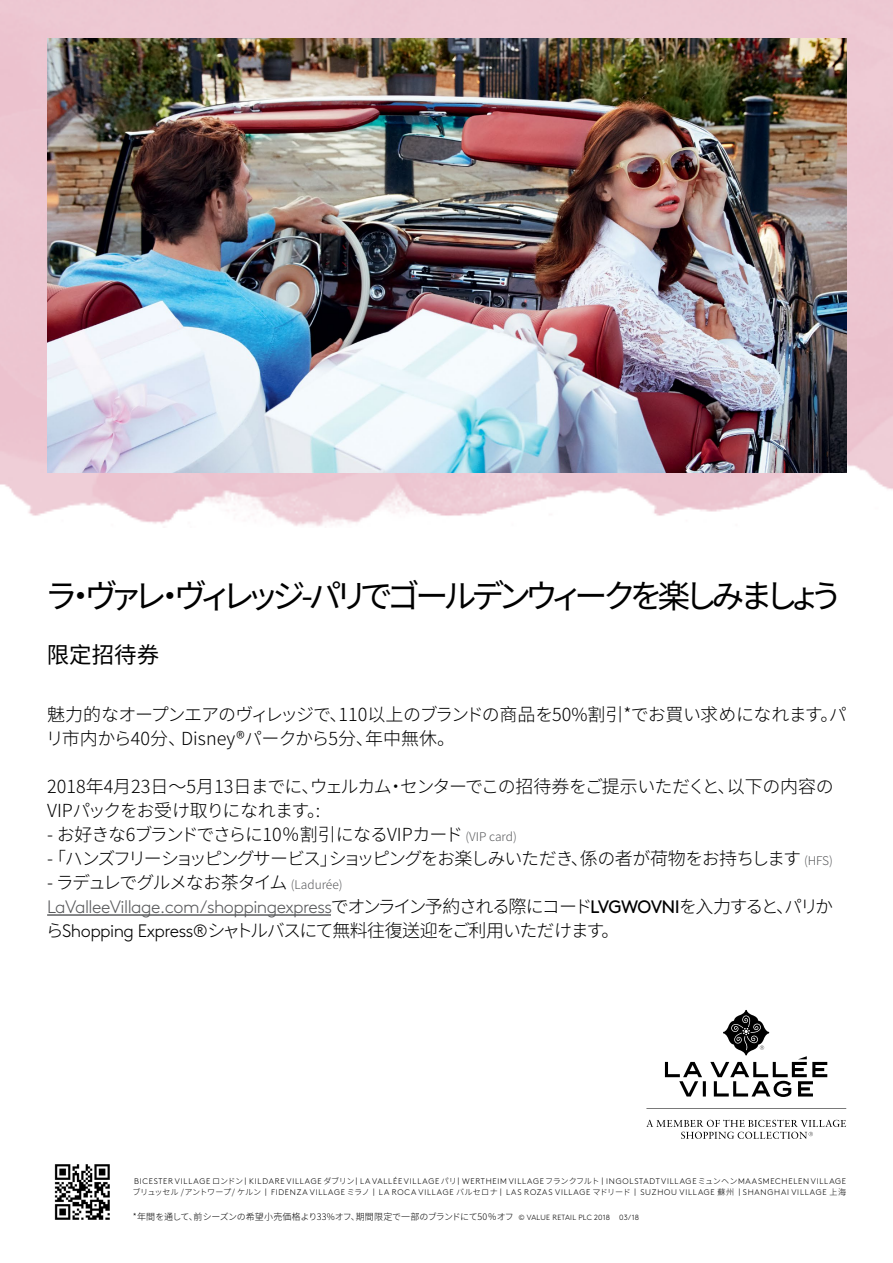
<style>
.page{position:relative;width:893px;height:1263px;background:#fff}
.page>*{position:absolute;margin:0;border:0;box-sizing:border-box;transform-origin:0 0}
.t1{font:33px "Noto Sans CJ Ksc";letter-spacing:-.2em;color:#000}
.t2{font:22.5px "Noto Sans CJ Ksc";color:#000}
.t3{font:300 18px/24px "Noto Sans CJ Ksc";letter-spacing:-.025em;color:#000}
.t4{font:300 18px "Noto Sans CJ Ksc";letter-spacing:-.09em;color:#000}
.t5{font:300 18px/24px "Noto Sans CJ Ksc";letter-spacing:-.02em;color:#000}
.t6{font:300 18px "Brown Std";letter-spacing:-.03em;color:#58595b}
.t7{font:300 18px "Noto Sans CJ Ksc";letter-spacing:-.075em;color:#000}
.t8{font:300 18px "Noto Sans CJ Ksc";letter-spacing:-.05em;color:#000}
.t9{font:300 9px "Noto Sans CJ Ksc";letter-spacing:-.015em;color:#000}
.t10{font:300 8.1px/10.5px "Brown Std";letter-spacing:.095em;color:#000}
.s1{font-size:12px;color:#58595b}
.s2{font-family:"Noto Sans CJ Ksc";color:#000}
.s3{font-weight:400;color:#000}
.s4{font-family:"Brown Std"}
.s5{font-family:"Noto Sans CJ Ksc"}
.s6{font-family:"Brown Std";font-size:7.5px}
</style>
<div class="page">
<img style="left:0;top:0;width:893px;height:528px">
<img style="left:47px;top:38px;width:799px;height:434px">
<hr style="left:47px;top:914px;width:284px;height:2px;background:#58595b">
<img style="left:54px;top:1164px;width:56px;height:56px">
<svg style="left:646px;top:1010px;width:200px;height:129px"></svg>
<h1 class="t1" style="left:45px;top:577px;width:799px">ラ・ヴァレ・ヴィレッジ-パリでゴールデンウィークを楽しみましょう</h1>
<h2 class="t2" style="left:47px;top:642px;width:114px">限定招待券</h2>
<h3 class="t3" style="left:46px;top:703px;width:802px">魅力的なオープンエアのヴィレッジで、110以上のブランドの商品を50%割引*でお買い求めになれます。パリ市内から40分、Disney®パークから5分、年中無休。</h3>
<h3 class="t5" style="left:47px;top:775px;width:788px">2018年4月23日～5月13日までに、ウェルカム・センターでこの招待券をご提示いただくと、以下の内容の<br>VIPパックをお受け取りになれます。:</h3>
<h3 class="t8" style="left:47px;top:824px;width:471px">- お好きな6ブランドでさらに10％割引になるVIPカード <span class="s1">(VIP card)</span></h3>
<h3 class="t4" style="left:47px;top:848px;width:787px">- 「ハンズフリーショッピングサービス」ショッピングをお楽しみいただき、係の者が荷物をお持ちします <span class="s1">(HFS)</span></h3>
<h3 class="t4" style="left:47px;top:872px;width:297px">- ラデュレでグルメなお茶タイム <span class="s1">(Ladurée)</span></h3>
<h3 class="t6" style="left:47px;top:897px;width:787px">LaValleeVillage.com/shoppingexpress<span class="s2">でオンライン予約される際にコード</span><span class="s3">LVGWOVNI</span><span class="s2">を入力すると、パリか</span></h3>
<h3 class="t7" style="left:46px;top:920px;width:575px">ら<span class="s4">Shopping Express®</span>シャトルバスにて無料往復送迎をご利用いただけます。</h3>
<p class="t10" style="left:132px;top:1176px;width:715px">BICESTER VILLAGE <span class="s5">ロンドン</span> | KILDARE VILLAGE <span class="s5">ダブリン</span> | LA VALLÉE VILLAGE <span class="s5">パリ</span> | WERTHEIM VILLAGE <span class="s5">フランクフルト</span> | INGOLSTADT VILLAGE <span class="s5">ミュンヘン</span>MAASMECHELEN VILLAGE<span class="s5">ブリュッセル /アントワープ/ ケルン</span> | FIDENZA VILLAGE <span class="s5">ミラノ</span> | LA ROCA VILLAGE <span class="s5">バルセロナ</span> | LAS ROZAS VILLAGE <span class="s5">マドリード</span> | SUZHOU VILLAGE <span class="s5">蘇州</span> | SHANGHAI VILLAGE <span class="s5">上海</span></p>
<p class="t9" style="left:133px;top:1211px;width:508px">*年間を通して、前シーズンの希望小売価格より33%オフ、期間限定で一部のブランドにて50％オフ <span class="s6">© VALUE RETAIL PLC 2018 03/18</span></p>
</div>
